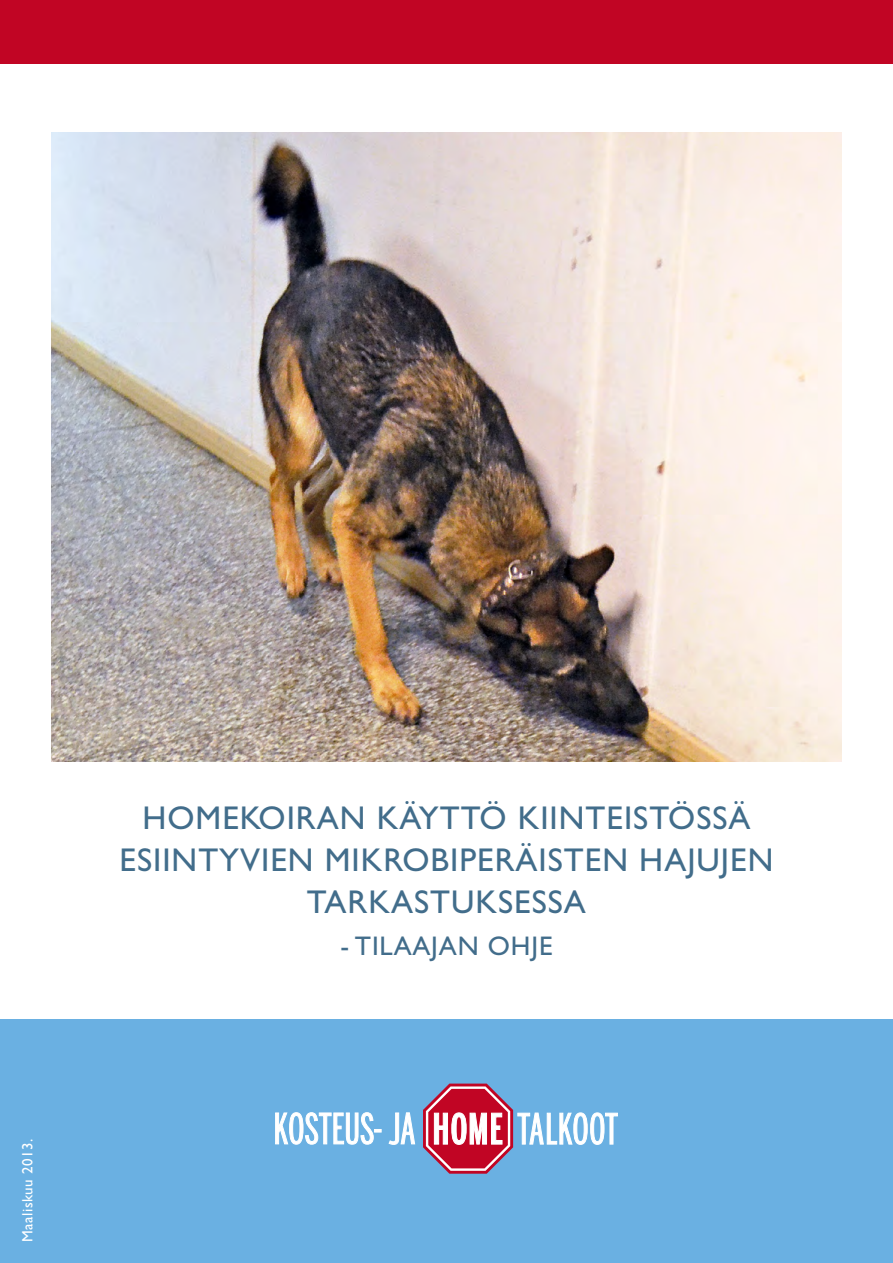
<style>
.page{position:relative;width:893px;height:1263px;background:#fff}
.page>*{position:absolute;margin:0;border:0;box-sizing:border-box;transform-origin:0 0}
.t1{font:33px/42px "Gill Sans CE";letter-spacing:.03em;color:#426d8b;text-align:center}
.t2{font:27px "Gill Sans CE";letter-spacing:.26em;color:#426d8b}
.t3{font:15px "Gill Sans CE";letter-spacing:.03em;color:#fff}
</style>
<div class="page">
<div style="left:0;top:0;width:893px;height:64px;background:#c10524"></div>
<div style="left:0;top:1019px;width:893px;height:244px;background:#6ab0e2"></div>
<svg style="left:275px;top:1112px;width:140px;height:32px"></svg>
<svg style="left:423px;top:1083px;width:195px;height:91px"></svg>
<img style="left:51px;top:133px;width:791px;height:629px">
<p class="t3" style="left:19px;top:1242px;width:104px;rotate:-90deg">MAALISKUU 2013.</p>
<p class="t1" style="left:120px;top:797px;width:655px">HOMEKOIRAN KÄYTTÖ KIINTEISTÖSSÄ<br>ESIINTYVIEN MIKROBIPERÄISTEN HAJUJEN<br>TARKASTUKSESSA</p>
<p class="t2" style="left:340px;top:931px;width:214px">- TILAAJAN OHJE</p>
</div>
